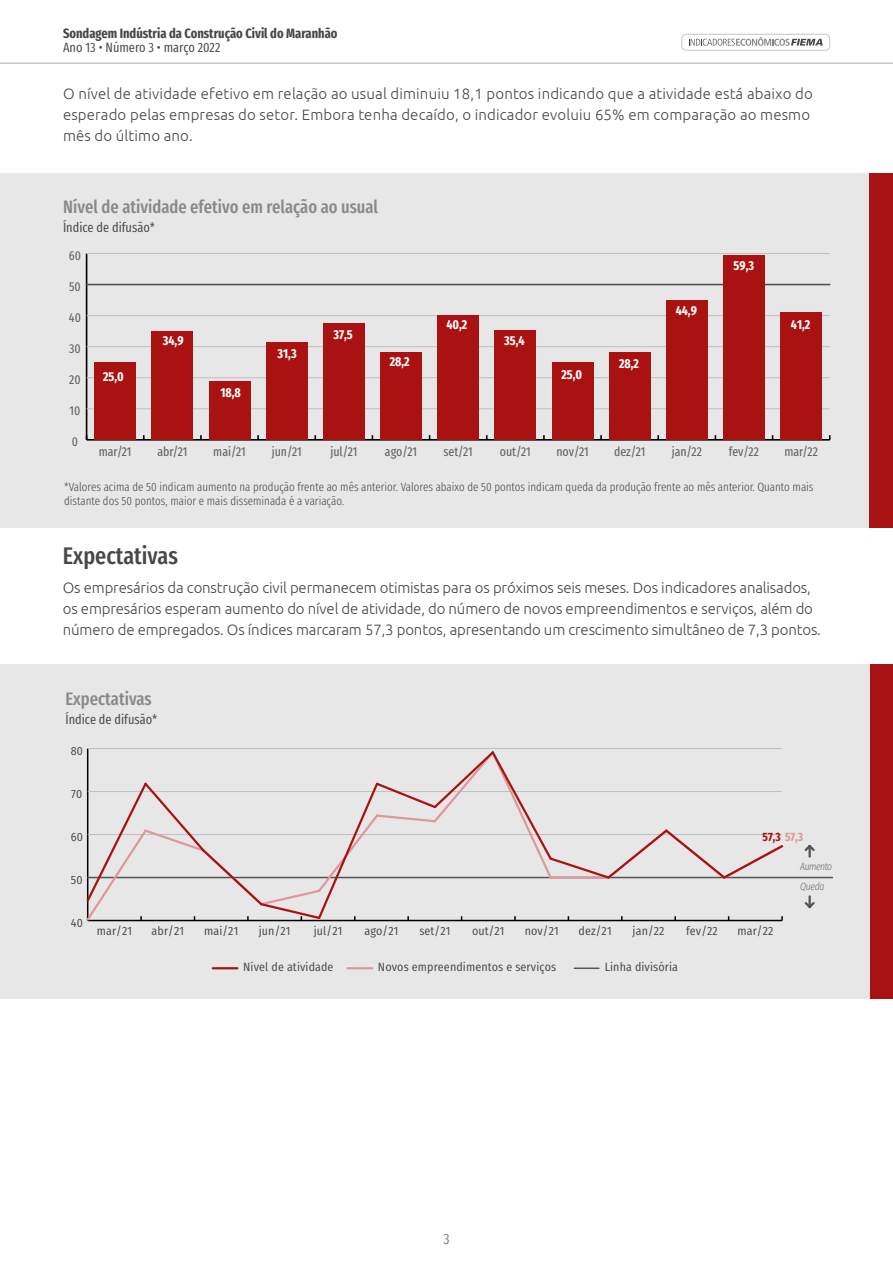
<style>
.page{position:relative;width:893px;height:1263px;background:#fff}
.page>*{position:absolute;margin:0;border:0;box-sizing:border-box;transform-origin:0 0}
.t1{font:500 24px "Fira Sans Compressed";color:#494748}
.t2{font:500 18px "Fira Sans Compressed";color:#89878c}
.t3{font:300 15px/21px "Ubuntu";letter-spacing:-.01em;color:#494748}
.t4{font:300 15px/21px "Ubuntu";letter-spacing:.01em;color:#494748}
.t5{font:15px "Fira Sans Compressed";color:#89878c}
.t6{font:13.5px "Fira Sans Compressed";color:#494748}
.t7{font:700 13.5px "Fira Sans Compressed";color:#494748}
.t8{font:12.9px "Fira Sans Compressed";color:#606060}
.t9{font:700 12.9px "Fira Sans Compressed";color:#fff}
.t10{font:300 12px/14.4px "Fira Sans Compressed";color:#494748}
.t11{font:12px "Fira Sans Condensed";letter-spacing:.01em;color:#474446}
.t12{font:700 12px "Fira Sans Compressed";color:#aa1212}
.t13{font:italic 300 10.5px "Fira Sans Compressed";letter-spacing:-.045em;color:#717176}
.s1{color:#de989b}
</style>
<div class="page">
<div style="left:681px;top:34px;width:149px;height:17px;border:1px solid #c3c5ca;border-radius:4px"></div>
<svg style="left:689px;top:37px;width:134px;height:9px"></svg>
<hr style="left:0;top:62px;width:893px;height:2px;background:#c3c5ca">
<div style="left:0;top:664px;width:893px;height:335px;background:#e7e7e7"></div>
<div style="left:870px;top:664px;width:23px;height:335px;background:#a91212"></div>
<svg style="left:805px;top:845px;width:10px;height:13px"></svg>
<svg style="left:805px;top:895px;width:10px;height:13px"></svg>
<hr style="left:574px;top:967px;width:25px;height:2px;background:#525552">
<hr style="left:213px;top:967px;width:24px;height:2px;background:#aa1212">
<hr style="left:348px;top:967px;width:24px;height:2px;background:#de989b">
<hr style="left:87px;top:748px;width:1px;height:172px;background:#000">
<hr style="left:88px;top:877px;width:744px;height:1px;background:#525552">
<hr style="left:88px;top:748px;width:694px;height:1px;background:#c0c0c0">
<svg style="left:86px;top:749px;width:699px;height:173px"></svg>
<div style="left:0;top:173px;width:893px;height:355px;background:#e7e7e7"></div>
<div style="left:870px;top:173px;width:23px;height:355px;background:#a91212"></div>
<hr style="left:87px;top:439px;width:743px;height:2px;background:#000">
<hr style="left:86px;top:253px;width:1px;height:187px;background:#000">
<hr style="left:87px;top:408px;width:743px;height:1px;background:#c0c0c0">
<hr style="left:87px;top:377px;width:743px;height:1px;background:#c0c0c0">
<hr style="left:87px;top:346px;width:743px;height:1px;background:#c0c0c0">
<hr style="left:87px;top:315px;width:743px;height:1px;background:#c0c0c0">
<hr style="left:87px;top:284px;width:743px;height:1px;background:#525552">
<hr style="left:87px;top:253px;width:743px;height:1px;background:#c0c0c0">
<div style="left:95px;top:362px;width:41px;height:78px;background:#aa1212"></div>
<div style="left:152px;top:331px;width:41px;height:109px;background:#aa1212"></div>
<div style="left:209px;top:381px;width:41px;height:59px;background:#aa1212"></div>
<div style="left:266px;top:343px;width:41px;height:97px;background:#aa1212"></div>
<div style="left:323px;top:323px;width:41px;height:117px;background:#aa1212"></div>
<div style="left:380px;top:352px;width:42px;height:88px;background:#aa1212"></div>
<div style="left:438px;top:315px;width:41px;height:125px;background:#aa1212"></div>
<div style="left:495px;top:330px;width:41px;height:110px;background:#aa1212"></div>
<div style="left:552px;top:362px;width:41px;height:78px;background:#aa1212"></div>
<div style="left:609px;top:352px;width:41px;height:88px;background:#aa1212"></div>
<div style="left:666px;top:300px;width:41px;height:140px;background:#aa1212"></div>
<div style="left:723px;top:256px;width:42px;height:184px;background:#aa1212"></div>
<div style="left:781px;top:312px;width:41px;height:128px;background:#aa1212"></div>
<p class="t7" style="left:63px;top:22px;width:276px">Sondagem Indústria da Construção Civil do Maranhão</p>
<p class="t6" style="left:63px;top:37px;width:159px">Ano 13 • Número 3 • março 2022</p>
<p class="t4" style="left:63px;top:83px;width:751px">O nível de atividade efetivo em relação ao usual diminuiu 18,1 pontos indicando que a atividade está abaixo do esperado pelas empresas do setor. Embora tenha decaído, o indicador evoluiu 65% em comparação ao mesmo mês do último ano.</p>
<p class="t2" style="left:63px;top:192px;width:317px">Nível de atividade efetivo em relação ao usual</p>
<p class="t6" style="left:63px;top:217px;width:93px">Índice de difusão*</p>
<p class="t8" style="left:69px;top:246px;width:14px">60</p>
<p class="t8" style="left:69px;top:277px;width:13px">50</p>
<p class="t8" style="left:69px;top:308px;width:13px">40</p>
<p class="t8" style="left:69px;top:339px;width:13px">30</p>
<p class="t8" style="left:69px;top:370px;width:13px">20</p>
<p class="t8" style="left:70px;top:401px;width:12px">10</p>
<p class="t9" style="left:103px;top:366px;width:22px">25,0</p>
<p class="t9" style="left:163px;top:330px;width:22px">34,9</p>
<p class="t9" style="left:220px;top:382px;width:22px">18,8</p>
<p class="t9" style="left:278px;top:343px;width:21px">31,3</p>
<p class="t9" style="left:333px;top:324px;width:21px">37,5</p>
<p class="t9" style="left:390px;top:351px;width:21px">28,2</p>
<p class="t9" style="left:446px;top:314px;width:23px">40,2</p>
<p class="t9" style="left:504px;top:330px;width:22px">35,4</p>
<p class="t9" style="left:561px;top:364px;width:22px">25,0</p>
<p class="t9" style="left:619px;top:353px;width:21px">28,2</p>
<p class="t9" style="left:676px;top:299px;width:23px">44,9</p>
<p class="t9" style="left:734px;top:255px;width:22px">59,3</p>
<p class="t9" style="left:791px;top:314px;width:21px">41,2</p>
<p class="t8" style="left:72px;top:432px;width:8px">0</p>
<p class="t8" style="left:99px;top:441px;width:34px">mar/21</p>
<p class="t8" style="left:157px;top:441px;width:32px">abr/21</p>
<p class="t8" style="left:213px;top:441px;width:34px">mai/21</p>
<p class="t8" style="left:272px;top:441px;width:32px">jun/21</p>
<p class="t8" style="left:330px;top:441px;width:29px">jul/21</p>
<p class="t8" style="left:385px;top:441px;width:34px">ago/21</p>
<p class="t8" style="left:443px;top:441px;width:31px">set/21</p>
<p class="t8" style="left:500px;top:441px;width:32px">out/21</p>
<p class="t8" style="left:556px;top:441px;width:34px">nov/21</p>
<p class="t8" style="left:614px;top:441px;width:33px">dez/21</p>
<p class="t8" style="left:672px;top:441px;width:32px">jan/22</p>
<p class="t8" style="left:729px;top:441px;width:32px">fev/22</p>
<p class="t8" style="left:784px;top:441px;width:35px">mar/22</p>
<p class="t10" style="left:64px;top:479px;width:751px">*Valores acima de 50 indicam aumento na produção frente ao mês anterior. Valores abaixo de 50 pontos indicam queda da produção frente ao mês anterior. Quanto mais distante dos 50 pontos, maior e mais disseminada é a variação.</p>
<h1 class="t1" style="left:63px;top:536px;width:117px">Expectativas</h1>
<p class="t3" style="left:63px;top:576px;width:760px">Os empresários da construção civil permanecem otimistas para os próximos seis meses. Dos indicadores analisados, os empresários esperam aumento do nível de atividade, do número de novos empreendimentos e serviços, além do número de empregados. Os índices marcaram 57,3 pontos, apresentando um crescimento simultâneo de 7,3 pontos.</p>
<p class="t2" style="left:65px;top:684px;width:88px">Expectativas</p>
<p class="t6" style="left:65px;top:709px;width:93px">Índice de difusão*</p>
<p class="t11" style="left:71px;top:741px;width:14px">80</p>
<p class="t11" style="left:71px;top:784px;width:13px">70</p>
<p class="t11" style="left:71px;top:827px;width:14px">60</p>
<p class="t11" style="left:71px;top:870px;width:13px">50</p>
<p class="t11" style="left:71px;top:913px;width:14px">40</p>
<p class="t12" style="left:763px;top:827px;width:42px">57,3 <span class="s1">57,3</span></p>
<p class="t13" style="left:800px;top:859px;width:33px">Aumento</p>
<p class="t11" style="left:97px;top:922px;width:37px">mar/21</p>
<p class="t11" style="left:152px;top:922px;width:34px">abr/21</p>
<p class="t11" style="left:204px;top:922px;width:36px">mai/21</p>
<p class="t11" style="left:259px;top:922px;width:33px">jun/21</p>
<p class="t11" style="left:314px;top:922px;width:30px">jul/21</p>
<p class="t11" style="left:365px;top:922px;width:35px">ago/21</p>
<p class="t11" style="left:419px;top:922px;width:32px">set/21</p>
<p class="t11" style="left:472px;top:922px;width:34px">out/21</p>
<p class="t11" style="left:525px;top:922px;width:36px">nov/21</p>
<p class="t11" style="left:579px;top:922px;width:35px">dez/21</p>
<p class="t11" style="left:633px;top:922px;width:33px">jan/22</p>
<p class="t11" style="left:686px;top:922px;width:33px">fev/22</p>
<p class="t11" style="left:737px;top:922px;width:37px">mar/22</p>
<p class="t11" style="left:243px;top:958px;width:92px">Nível de atividade</p>
<p class="t11" style="left:378px;top:958px;width:180px">Novos empreendimentos e serviços</p>
<p class="t11" style="left:605px;top:958px;width:75px">Linha divisória</p>
<p class="t13" style="left:800px;top:879px;width:26px">Queda</p>
<p class="t5" style="left:443px;top:1227px;width:8px">3</p>
</div>
